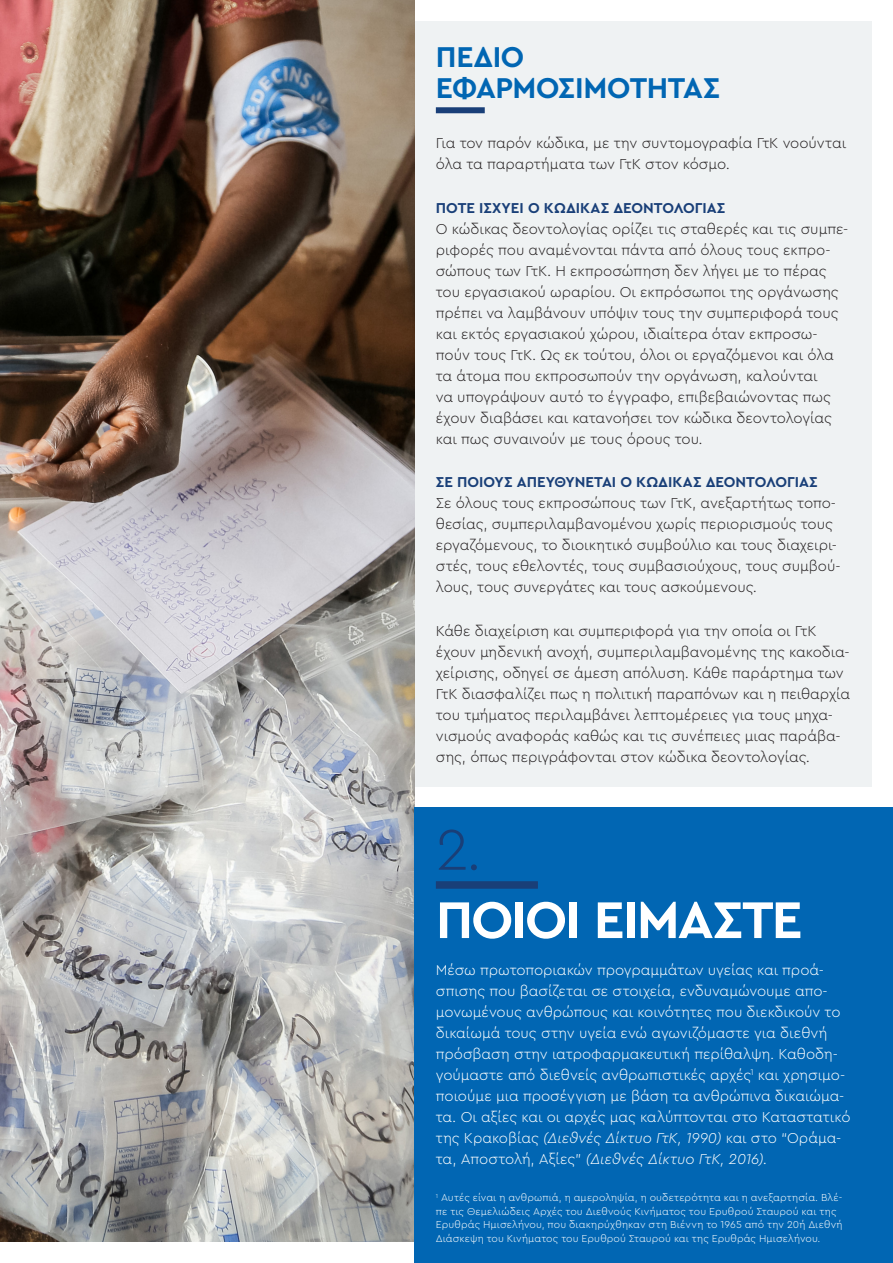
<style>
.page{position:relative;width:893px;height:1263px;background:#fff}
.page>*{position:absolute;margin:0;border:0;box-sizing:border-box;transform-origin:0 0}
.Header_1{font:300 60px "Cera Pro";color:#193f78}
.Header_1-2{font:700 54px "Cera Pro";letter-spacing:-.035em;color:#fff}
.Header_2{font:700 30px/31.5px "Cera Pro";letter-spacing:-.01em;color:#0166b3}
.Body{font:300 15px/21px "Cera Pro";letter-spacing:-.005em;color:#231f20}
.Body-2{font:300 15px/21px "Cera Pro";letter-spacing:-.005em;color:#fff}
.Header_3{font:700 15px "Cera Pro";color:#193f78}
.Body-3{font:300 10.5px/13.5px "Cera Pro";letter-spacing:.01em;color:#fff}
.s1{font-style:italic}
</style>
<div class="page">
<div style="left:0;top:21px;width:872px;height:766px;background:#eff2f3"></div>
<img style="left:0;top:0;width:415px;height:1242px">
<div style="left:415px;top:808px;width:478px;height:455px;background:#0166b3"></div>
<div style="left:436px;top:107px;width:49px;height:6px;background:#193f78"></div>
<div style="left:436px;top:881px;width:102px;height:8px;background:#193f78"></div>
<p class="Header_2" style="left:436px;top:40px;width:286px">ΠΕΔΊΟ<br>ΕΦΑΡΜΟΣΙΜΌΤΗΤΑΣ</p>
<p class="Body" style="left:436px;top:132px;width:412px">Για τον παρόν κώδικα, με την συντομογραφία ΓτΚ νοούνται όλα τα παραρτήματα των ΓτΚ στον κόσμο.</p>
<p class="Header_3" style="left:436px;top:198px;width:291px">ΠΌΤΕ ΙΣΧΥΕΊ Ο ΚΏΔΙΚΑΣ ΔΕΟΝΤΟΛΟΓΊΑΣ</p>
<p class="Body" style="left:436px;top:218px;width:414px">Ο κώδικας δεοντολογίας ορίζει τις σταθερές και τις συμπε&shy;ριφορές που αναμένονται πάντα από όλους τους εκπρο&shy;σώπους των ΓτΚ. Η εκπροσώπηση δεν λήγει με το πέρας του εργασιακού ωραρίου. Οι εκπρόσωποι της οργάνωσης πρέπει να λαμβάνουν υπόψιν τους την συμπεριφορά τους και εκτός εργασιακού χώρου, ιδιαίτερα όταν εκπροσω&shy;πούν τους ΓτΚ. Ως εκ τούτου, όλοι οι εργαζόμενοι και όλα τα άτομα που εκπροσωπούν την οργάνωση, καλούνται<br>να υπογράψουν αυτό το έγγραφο, επιβεβαιώνοντας πως έχουν διαβάσει και κατανοήσει τον κώδικα δεοντολογίας και πως συναινούν με τους όρους του.</p>
<p class="Header_3" style="left:436px;top:472px;width:383px">ΣΕ ΠΟΙΟΥΣ ΑΠΕΥΘΎΝΕΤΑΙ Ο ΚΏΔΙΚΑΣ ΔΕΟΝΤΟΛΟΓΊΑΣ</p>
<p class="Body" style="left:436px;top:492px;width:406px">Σε όλους τους εκπροσώπους των ΓτΚ, ανεξαρτήτως τοπο&shy;θεσίας, συμπεριλαμβανομένου χωρίς περιορισμούς τους εργαζόμενους, το διοικητικό συμβούλιο και τους διαχειρι&shy;στές, τους εθελοντές, τους συμβασιούχους, τους συμβού&shy;λους, τους συνεργάτες και τους ασκούμενους.</p>
<p class="Body" style="left:436px;top:620px;width:416px">Κάθε διαχείριση και συμπεριφορά για την οποία οι ΓτΚ έχουν μηδενική ανοχή, συμπεριλαμβανομένης της κακοδια&shy;χείρισης, οδηγεί σε άμεση απόλυση. Κάθε παράρτημα των ΓτΚ διασφαλίζει πως η πολιτική παραπόνων και η πειθαρχία του τμήματος περιλαμβάνει λεπτομέρειες για τους μηχα&shy;νισμούς αναφοράς καθώς και τις συνέπειες μιας παράβα&shy;σης, όπως περιγράφονται στον κώδικα δεοντολογίας.</p>
<p class="Header_1" style="left:436px;top:810px;width:48px">2.</p>
<p class="Header_1-2" style="left:436px;top:884px;width:368px">ΠΟΙΟΙ ΕΙΜΑΣΤΕ</p>
<p class="Body-2" style="left:436px;top:959px;width:416px">Μέσω πρωτοποριακών προγραμμάτων υγείας και προά&shy;σπισης που βασίζεται σε στοιχεία, ενδυναμώνουμε απο&shy;μονωμένους ανθρώπους και κοινότητες που διεκδικούν το δικαίωμά τους στην υγεία ενώ αγωνιζόμαστε για διεθνή πρόσβαση στην ιατροφαρμακευτική περίθαλψη. Καθοδη&shy;γούμαστε από διεθνείς ανθρωπιστικές αρχές<sup>1</sup> και χρησιμο&shy;ποιούμε μια προσέγγιση με βάση τα ανθρώπινα δικαιώμα&shy;τα. Οι αξίες και οι αρχές μας καλύπτονται στο Καταστατικό της Κρακοβίας <span class="s1">(Διεθνές Δίκτυο ΓτΚ, 1990)</span> και στο “Οράμα&shy;τα, Αποστολή, Αξίες” <span class="s1">(Διεθνές Δίκτυο ΓτΚ, 2016)</span>.</p>
<p class="Body-3" style="left:436px;top:1190px;width:408px"><sup>1</sup> Αυτές είναι η ανθρωπιά, η αμεροληψία, η ουδετερότητα και η ανεξαρτησία. Βλέ&shy;πε τις Θεμελιώδεις Αρχές του Διεθνούς Κινήματος του Ερυθρού Σταυρού και της Ερυθράς Ημισελήνου, που διακηρύχθηκαν στη Βιέννη το 1965 από την 20ή Διεθνή Διάσκεψη του Κινήματος του Ερυθρού Σταυρού και της Ερυθράς Ημισελήνου.</p>
</div>
